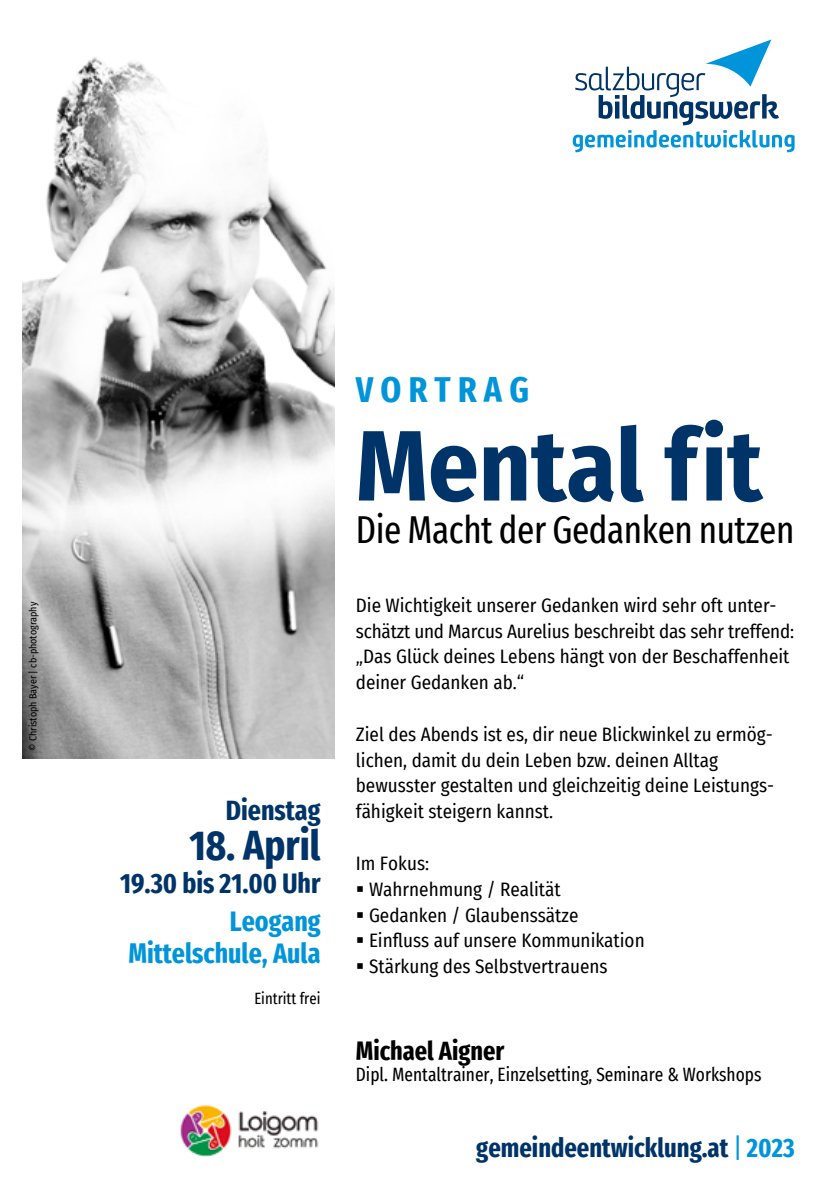
<style>
.page{position:relative;width:840px;height:1191px;background:#fff}
.page>*{position:absolute;margin:0;border:0;box-sizing:border-box;transform-origin:0 0}
.t1{font:700 100px "Fira Sans Condensed";color:#003469}
.t2{font:700 extra-condensed 42px "Fira Sans";color:#003469}
.t3{font:extra-condensed 38px "Fira Sans";letter-spacing:-.01em;color:#000}
.t4{font:700 extra-condensed 36px "Fira Sans";letter-spacing:.2em;color:#0095da}
.t5{font:700 extra-condensed 28px "Fira Sans";color:#003469}
.t6{font:700 extra-condensed 28px/32.4px "Fira Sans";color:#0095da;text-align:right}
.t7{font:700 extra-condensed 26.6px "Fira Sans";color:#003469}
.t8{font:700 extra-condensed 26.2px "Fira Sans";color:#000}
.t9{font:19px/25.8px "Fira Sans Condensed";color:#000}
.t10{font:extra-condensed 18.8px "Fira Sans";color:#000}
.t11{font:extra-condensed 16px "Fira Sans";color:#000}
.t12{font:10px "Fira Sans Condensed";color:#000}
.s1{font-weight:400;color:#0095da}
.s2{color:#0095da}
</style>
<div class="page">
<svg style="left:572px;top:40px;width:222px;height:112px"></svg>
<img style="left:22px;top:57px;width:312px;height:701px">
<img style="left:180px;top:1105px;width:139px;height:51px">
<p class="t12" style="left:25px;top:751px;width:151px;rotate:-90deg">© Christoph Bayer | cb-photography</p>
<h3 class="t5" style="left:226px;top:787px;width:96px">Dienstag</h3>
<h2 class="t2" style="left:189px;top:810px;width:132px">18. April</h2>
<h3 class="t5" style="left:120px;top:859px;width:202px">19.30 bis 21.00 Uhr</h3>
<h3 class="t6" style="left:128px;top:903px;width:194px">Leogang<br>Mittelschule, Aula</h3>
<p class="t11" style="left:254px;top:986px;width:68px">Eintritt frei</p>
<h3 class="t4" style="left:355px;top:359px;width:174px">Vortrag</h3>
<h1 class="t1" style="left:355px;top:382px;width:408px">Mental fit</h1>
<h3 class="t3" style="left:355px;top:501px;width:440px">Die Macht der Gedanken nutzen</h3>
<p class="t9" style="left:355px;top:592px;width:439px">Die Wichtigkeit unserer Gedanken wird sehr oft unter&shy;schätzt und Marcus Aurelius beschreibt das sehr treffend: „Das Glück deines Lebens hängt von der Beschaffenheit deiner Gedanken ab.“</p>
<p class="t9" style="left:355px;top:721px;width:419px">Ziel des Abends ist es, dir neue Blickwinkel zu ermög&shy;lichen, damit du dein Leben bzw. deinen Alltag bewusster gestalten und gleichzeitig deine Leistungs&shy;fähigkeit steigern kannst.</p>
<p class="t9" style="left:355px;top:850px;width:75px">Im Fokus:</p>
<p class="t9" style="left:355px;top:875px;width:206px">▪ Wahrnehmung / Realität</p>
<p class="t9" style="left:355px;top:901px;width:224px">▪ Gedanken / Glaubenssätze</p>
<p class="t9" style="left:355px;top:927px;width:290px">▪ Einfluss auf unsere Kommunikation</p>
<p class="t9" style="left:355px;top:953px;width:253px">▪ Stärkung des Selbstvertrauens</p>
<h3 class="t8" style="left:355px;top:1029px;width:150px">Michael Aigner</h3>
<p class="t10" style="left:355px;top:1060px;width:407px">Dipl. Mentaltrainer, Einzelsetting, Seminare &amp; Workshops</p>
<h3 class="t7" style="left:476px;top:1125px;width:319px">gemeindeentwicklung.at <span class="s1">|</span> <span class="s2">2023</span></h3>
</div>
